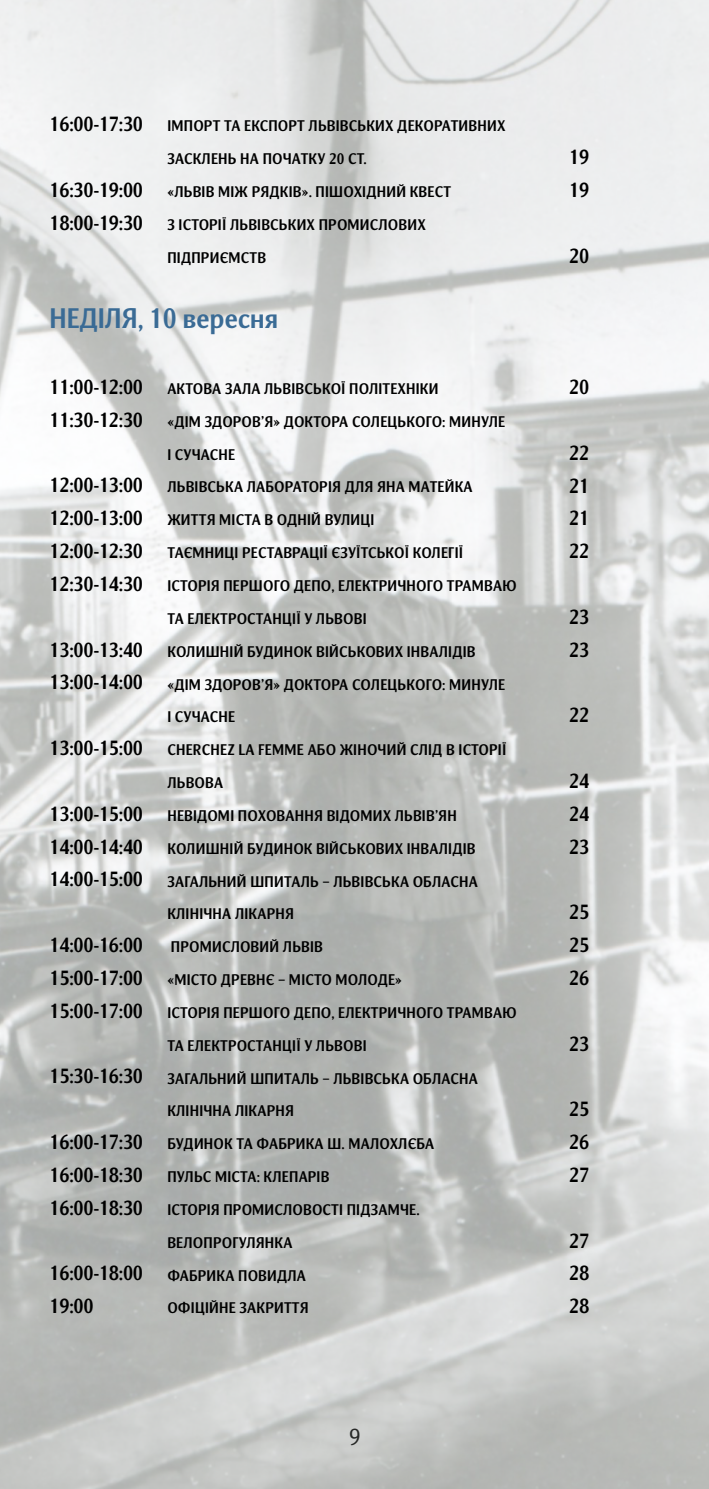
<style>
.page{position:relative;width:709px;height:1489px;background:#fff}
.page>*{position:absolute;margin:0;border:0;box-sizing:border-box;transform-origin:0 0}
.t1{font:700 27.5px "Nat Grotesk";letter-spacing:-.01em;color:#3a6b95}
.t2{font:22.5px "Nat Grotesk";color:#000}
.t3{font:700 20px/32.8px "Nat Grotesk";letter-spacing:-.01em;color:#000;text-align:justify}
.t4{font:700 15px/32.8px "Nat Grotesk";letter-spacing:.01em;color:#000}
</style>
<div class="page">
<img style="left:0;top:0;width:709px;height:1488px">
<h3 class="t3" style="left:50px;top:108px;width:95px">16:00-17:30</h3>
<h3 class="t3" style="left:50px;top:174px;width:95px">16:30-19:00<br>18:00-19:30</h3>
<p class="t4" style="left:167px;top:110px;width:339px">ІМПОРТ ТА ЕКСПОРТ ЛЬВІВСЬКИХ ДЕКОРАТИВНИХ<br>ЗАСКЛЕНЬ НА ПОЧАТКУ 20 СТ.<br>«ЛЬВІВ МІЖ РЯДКІВ». ПІШОХІДНИЙ КВЕСТ<br>З ІСТОРІЇ ЛЬВІВСЬКИХ ПРОМИСЛОВИХ<br>ПІДПРИЄМСТВ</p>
<h1 class="t1" style="left:50px;top:303px;width:230px">НЕДІЛЯ, 10 вересня</h1>
<h3 class="t3" style="left:50px;top:371px;width:95px">11:00-12:00<br>11:30-12:30</h3>
<h3 class="t3" style="left:50px;top:469px;width:95px">12:00-13:00<br>12:00-13:00<br>12:00-12:30<br>12:30-14:30</h3>
<h3 class="t3" style="left:50px;top:633px;width:95px">13:00-13:40<br>13:00-14:00</h3>
<h3 class="t3" style="left:50px;top:731px;width:95px">13:00-15:00</h3>
<h3 class="t3" style="left:50px;top:797px;width:95px">13:00-15:00<br>14:00-14:40<br>14:00-15:00</h3>
<h3 class="t3" style="left:50px;top:928px;width:95px">14:00-16:00<br>15:00-17:00<br>15:00-17:00</h3>
<h3 class="t3" style="left:50px;top:1060px;width:95px">15:30-16:30</h3>
<h3 class="t3" style="left:50px;top:1125px;width:95px">16:00-17:30<br>16:00-18:30<br>16:00-18:30</h3>
<h3 class="t3" style="left:50px;top:1257px;width:95px">16:00-18:00<br>19:00</h3>
<p class="t4" style="left:167px;top:372px;width:351px">АКТОВА ЗАЛА ЛЬВІВСЬКОЇ ПОЛІТЕХНІКИ<br>«ДІМ ЗДОРОВ’Я» ДОКТОРА СОЛЕЦЬКОГО: МИНУЛЕ<br>І СУЧАСНЕ<br>ЛЬВІВСЬКА ЛАБОРАТОРІЯ ДЛЯ ЯНА МАТЕЙКА<br>ЖИТТЯ МІСТА В ОДНІЙ ВУЛИЦІ<br>ТАЄМНИЦІ РЕСТАВРАЦІЇ ЄЗУЇТСЬКОЇ КОЛЕГІЇ<br>ІСТОРІЯ ПЕРШОГО ДЕПО, ЕЛЕКТРИЧНОГО ТРАМВАЮ<br>ТА ЕЛЕКТРОСТАНЦІЇ У ЛЬВОВІ<br>КОЛИШНІЙ БУДИНОК ВІЙСЬКОВИХ ІНВАЛІДІВ<br>«ДІМ ЗДОРОВ’Я» ДОКТОРА СОЛЕЦЬКОГО: МИНУЛЕ<br>І СУЧАСНЕ<br>CHERCHEZ LA FEMME АБО ЖІНОЧИЙ СЛІД В ІСТОРІЇ<br>ЛЬВОВА<br>НЕВІДОМІ ПОХОВАННЯ ВІДОМИХ ЛЬВІВ’ЯН<br>КОЛИШНІЙ БУДИНОК ВІЙСЬКОВИХ ІНВАЛІДІВ<br>ЗАГАЛЬНИЙ ШПИТАЛЬ – ЛЬВІВСЬКА ОБЛАСНА<br>КЛІНІЧНА ЛІКАРНЯ<br>ПРОМИСЛОВИЙ ЛЬВІВ<br>«МІСТО ДРЕВНЄ – МІСТО МОЛОДЕ»<br>ІСТОРІЯ ПЕРШОГО ДЕПО, ЕЛЕКТРИЧНОГО ТРАМВАЮ<br>ТА ЕЛЕКТРОСТАНЦІЇ У ЛЬВОВІ<br>ЗАГАЛЬНИЙ ШПИТАЛЬ – ЛЬВІВСЬКА ОБЛАСНА<br>КЛІНІЧНА ЛІКАРНЯ<br>БУДИНОК ТА ФАБРИКА Ш. МАЛОХЛЄБА<br>ПУЛЬС МІСТА: КЛЕПАРІВ<br>ІСТОРІЯ ПРОМИСЛОВОСТІ ПІДЗАМЧЕ.<br>ВЕЛОПРОГУЛЯНКА<br>ФАБРИКА ПОВИДЛА<br>ОФІЦІЙНЕ ЗАКРИТТЯ</p>
<h2 class="t2" style="left:349px;top:1423px;width:13px">9</h2>
<h3 class="t3" style="left:569px;top:141px;width:21px">19<br>19</h3>
<h3 class="t3" style="left:569px;top:239px;width:21px">20</h3>
<h3 class="t3" style="left:569px;top:371px;width:21px">20</h3>
<h3 class="t3" style="left:569px;top:436px;width:21px">22<br>21<br>21<br>22</h3>
<h3 class="t3" style="left:569px;top:600px;width:21px">23<br>23</h3>
<h3 class="t3" style="left:569px;top:699px;width:21px">22</h3>
<h3 class="t3" style="left:569px;top:764px;width:21px">24<br>24<br>23</h3>
<h3 class="t3" style="left:569px;top:896px;width:21px">25<br>25<br>26</h3>
<h3 class="t3" style="left:569px;top:1027px;width:21px">23</h3>
<h3 class="t3" style="left:569px;top:1092px;width:21px">25<br>26<br>27</h3>
<h3 class="t3" style="left:569px;top:1224px;width:21px">27<br>28<br>28</h3>
</div>
